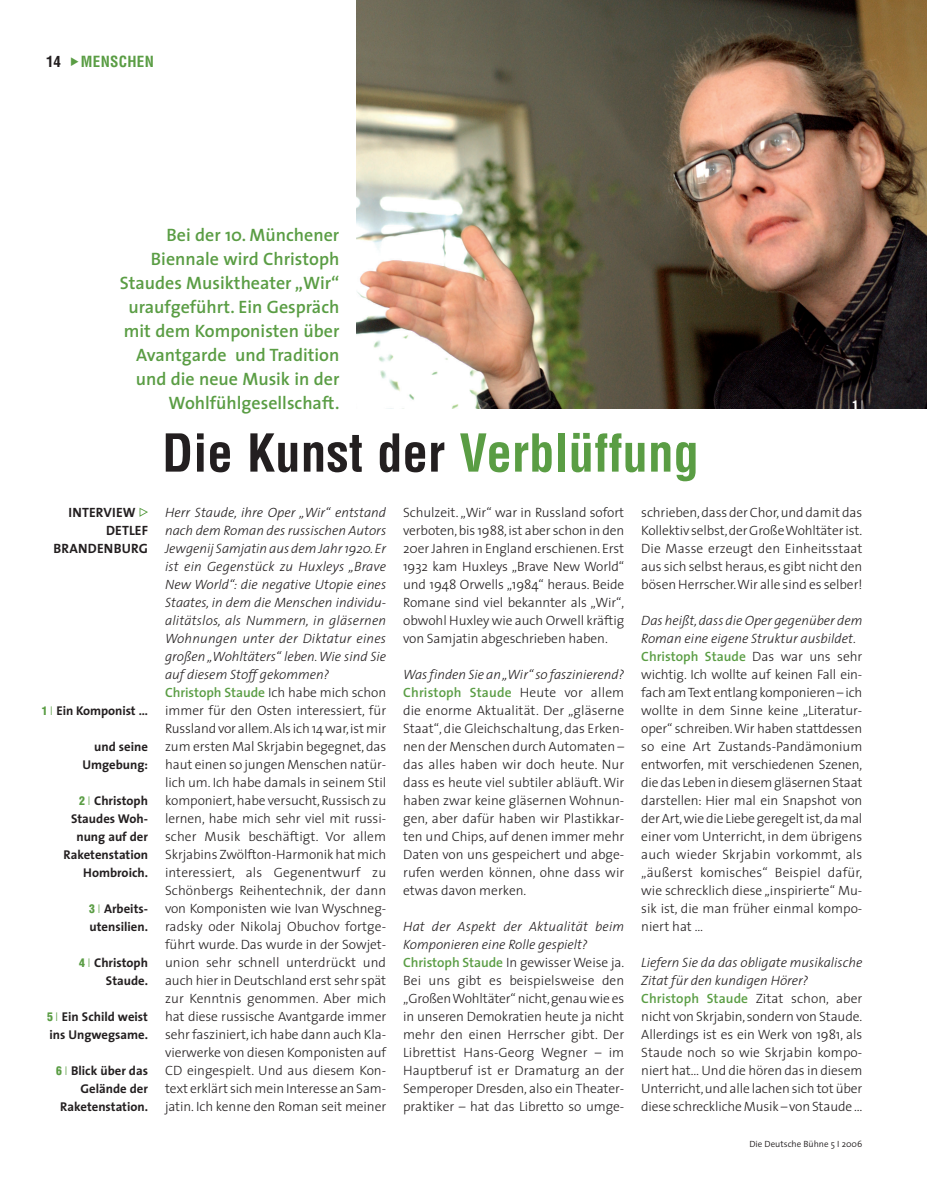
<style>
.page{position:relative;width:939px;height:1194px;background:#fff}
.page>*{position:absolute;margin:0;border:0;box-sizing:border-box;transform-origin:0 0}
.t1{font:700 condensed 51px "Helvetica";color:#231f20}
.t2{font:600 18px/24px "The Sans";color:#5a9d44;text-align:right}
.t3{font:700 condensed 15px "Helvetica";letter-spacing:.02em;color:#5a9d44}
.t4{font:700 condensed 15px "Helvetica";color:#231f20}
.t5{font:300 13.5px/18px "The Sans";letter-spacing:-.005em;color:#231f20}
.t6{font:700 13.5px "The Sans";letter-spacing:.01em;color:#231f20}
.t7{font:700 12.75px/18px "The Sans";color:#231f20;text-align:right}
.t8{font:900 condensed 11.7px "Helvetica";color:#fff}
.t9{font:300 9px "The Sans";color:#231f20}
.s1{color:#5a9d44}
.s2{font-family:"The Sans";font-weight:200;font-stretch:normal;font-size:12.75px}
.s3{font-family:"Helvetica";font-weight:900;font-stretch:condensed;font-size:11.7px;color:#5a9d44}
.s4{font-weight:200;color:#5a9d44}
.s5{font-style:italic}
.s6{font-weight:600;color:#5a9d44}
</style>
<div class="page">
<img style="left:356px;top:0;width:570px;height:409px">
<svg style="left:140px;top:508px;width:8px;height:9px"></svg>
<p class="t4" style="left:46px;top:56px;width:17px">14</p>
<p class="t3" style="left:81px;top:56px;width:74px">MENSCHEN</p>
<h2 class="t2" style="left:120px;top:225px;width:221px">Bei der 10. Münchener<br>Biennale wird Christoph<br>Staudes Musiktheater „Wir“ uraufgeführt. Ein Gespräch mit dem Komponisten über<br>Avantgarde und Tradition und die neue Musik in der<br>Wohlfühlgesellschaft.</h2>
<h1 class="t1" style="left:162px;top:433px;width:538px">Die Kunst der <span class="s1">Verblüffung</span></h1>
<p class="t8" style="left:852px;top:400px;width:13px">1<span class="s2">I</span></p>
<p class="t6" style="left:69px;top:507px;width:69px">INTERVIEW</p>
<p class="t6" style="left:106px;top:525px;width:43px">DETLEF</p>
<p class="t6" style="left:53px;top:543px;width:96px">BRANDENBURG</p>
<p class="t7" style="left:42px;top:703px;width:108px"><span class="s3">1</span> <span class="s4">I</span> Ein Komponist …</p>
<p class="t7" style="left:83px;top:739px;width:67px">und seine<br>Umgebung:</p>
<p class="t7" style="left:64px;top:793px;width:86px"><span class="s3">2</span> <span class="s4">I</span> Christoph<br>Staudes Woh&shy;nung auf der<br>Raketenstation<br>Hombroich.</p>
<p class="t7" style="left:89px;top:901px;width:60px;text-align:left"><span class="s3">3</span> <span class="s4">I</span> Arbeits&shy;utensilien.</p>
<p class="t7" style="left:79px;top:955px;width:70px"><span class="s3">4</span> <span class="s4">I</span> Christoph<br>Staude.</p>
<p class="t7" style="left:47px;top:1009px;width:102px;text-align:left"><span class="s3">5</span> <span class="s4">I</span> Ein Schild weist ins Ungwegsame.</p>
<p class="t7" style="left:56px;top:1063px;width:93px"><span class="s3">6</span> <span class="s4">I</span> Blick über das<br>Gelände der<br>Raketenstation.</p>
<p class="t5" style="left:165px;top:505px;width:223px"><span class="s5">Herr Staude, ihre Oper „Wir“ entstand nach dem Roman des russischen Autors Jewgenij Samjatin aus dem Jahr 1920. Er ist ein Gegenstück zu Huxleys „Brave New World“: die negative Utopie eines Staates, in dem die Menschen individu&shy;alitätslos, als Nummern, in gläsernen Wohnungen unter der Diktatur eines großen „Wohltäters“ leben. Wie sind Sie auf diesem Stoff gekommen?<br></span><span class="s6">Christoph Staude</span> Ich habe mich schon immer für den Osten interessiert, für Russland vor allem.Als ich 14 war,ist mir zum ersten Mal Skrjabin begegnet, das haut einen so jungen Menschen natür&shy;lich um. Ich habe damals in seinem Stil komponiert, habe versucht, Russisch zu lernen, habe mich sehr viel mit russi&shy;scher Musik beschäftigt. Vor allem Skrjabins Zwölfton-Harmonik hat mich interessiert, als Gegenentwurf zu Schönbergs Reihentechnik, der dann von Komponisten wie Ivan Wyschneg&shy;radsky oder Nikolaj Obuchov fortge&shy;führt wurde. Das wurde in der Sowjet&shy;union sehr schnell unterdrückt und auch hier in Deutschland erst sehr spät zur Kenntnis genommen. Aber mich hat diese russische Avantgarde immer sehr fasziniert, ich habe dann auch Kla&shy;vierwerke von diesen Komponisten auf CD eingespielt. Und aus diesem Kon&shy;text erklärt sich mein Interesse an Sam&shy;jatin. Ich kenne den Roman seit meiner</p>
<p class="t5" style="left:403px;top:505px;width:223px;text-align:justify">Schulzeit. „Wir“ war in Russland sofort verboten,bis 1988,ist aber schon in den 20er Jahren in England erschienen. Erst 1932 kam Huxleys „Brave New World“ und 1948 Orwells „1984“ heraus. Beide Romane sind viel bekannter als „Wir“, obwohl Huxley wie auch Orwell kräftig von Samjatin abgeschrieben haben.</p>
<p class="t5" style="left:403px;top:667px;width:223px;text-align:justify"><span class="s5">Was finden Sie an „Wir“ so faszinierend?<br></span><span class="s6">Christoph Staude</span> Heute vor allem die enorme Aktualität. Der „gläserne Staat“, die Gleichschaltung, das Erken&shy;nen der Menschen durch Automaten – das alles haben wir doch heute. Nur dass es heute viel subtiler abläuft. Wir haben zwar keine gläsernen Wohnun&shy;gen, aber dafür haben wir Plastikkar&shy;ten und Chips, auf denen immer mehr Daten von uns gespeichert und abge&shy;rufen werden können, ohne dass wir etwas davon merken.</p>
<p class="t5" style="left:403px;top:919px;width:223px"><span class="s5">Hat der Aspekt der Aktualität beim Komponieren eine Rolle gespielt?<br></span><span class="s6">Christoph Staude</span> In gewisser Weise ja.<br>Bei uns gibt es beispielsweise den „Großen Wohltäter“ nicht,genau wie es in unseren Demokratien heute ja nicht mehr den einen Herrscher gibt. Der Librettist Hans-Georg Wegner – im Hauptberuf ist er Dramaturg an der Semperoper Dresden, also ein Theater&shy;praktiker – hat das Libretto so umge-</p>
<p class="t5" style="left:641px;top:505px;width:223px;text-align:justify">schrieben,dass der Chor,und damit das Kollektiv selbst,der Große Wohltäter ist.<br>Die Masse erzeugt den Einheitsstaat aus sich selbst heraus, es gibt nicht den bösen Herrscher.Wir alle sind es selber!</p>
<p class="t5" style="left:641px;top:613px;width:223px"><span class="s5">Das heißt,dass die Oper gegenüber dem Roman eine eigene Struktur ausbildet.<br></span><span class="s6">Christoph Staude</span> Das war uns sehr wichtig. Ich wollte auf keinen Fall ein&shy;fach am Text entlang komponieren – ich wollte in dem Sinne keine „Literatur&shy;oper“ schreiben.Wir haben stattdessen so eine Art Zustands-Pandämonium entworfen, mit verschiedenen Szenen, die das Leben in diesem gläsernen Staat darstellen: Hier mal ein Snapshot von der Art,wie die Liebe geregelt ist,da mal einer vom Unterricht, in dem übrigens auch wieder Skrjabin vorkommt, als „äußerst komisches“ Beispiel dafür, wie schrecklich diese „inspirierte“ Mu&shy;sik ist, die man früher einmal kompo&shy;niert hat …</p>
<p class="t5" style="left:641px;top:955px;width:223px"><span class="s5">Liefern Sie da das obligate musikalische Zitat für den kundigen Hörer?<br></span><span class="s6">Christoph Staude</span> Zitat schon, aber nicht von Skrjabin,sondern von Staude.<br>Allerdings ist es ein Werk von 1981, als Staude noch so wie Skrjabin kompo&shy;niert hat… Und die hören das in diesem Unterricht,und alle lachen sich tot über diese schreckliche Musik – von Staude …</p>
<p class="t9" style="left:749px;top:1141px;width:114px">Die Deutsche Bühne 5 I 2006</p>
</div>
